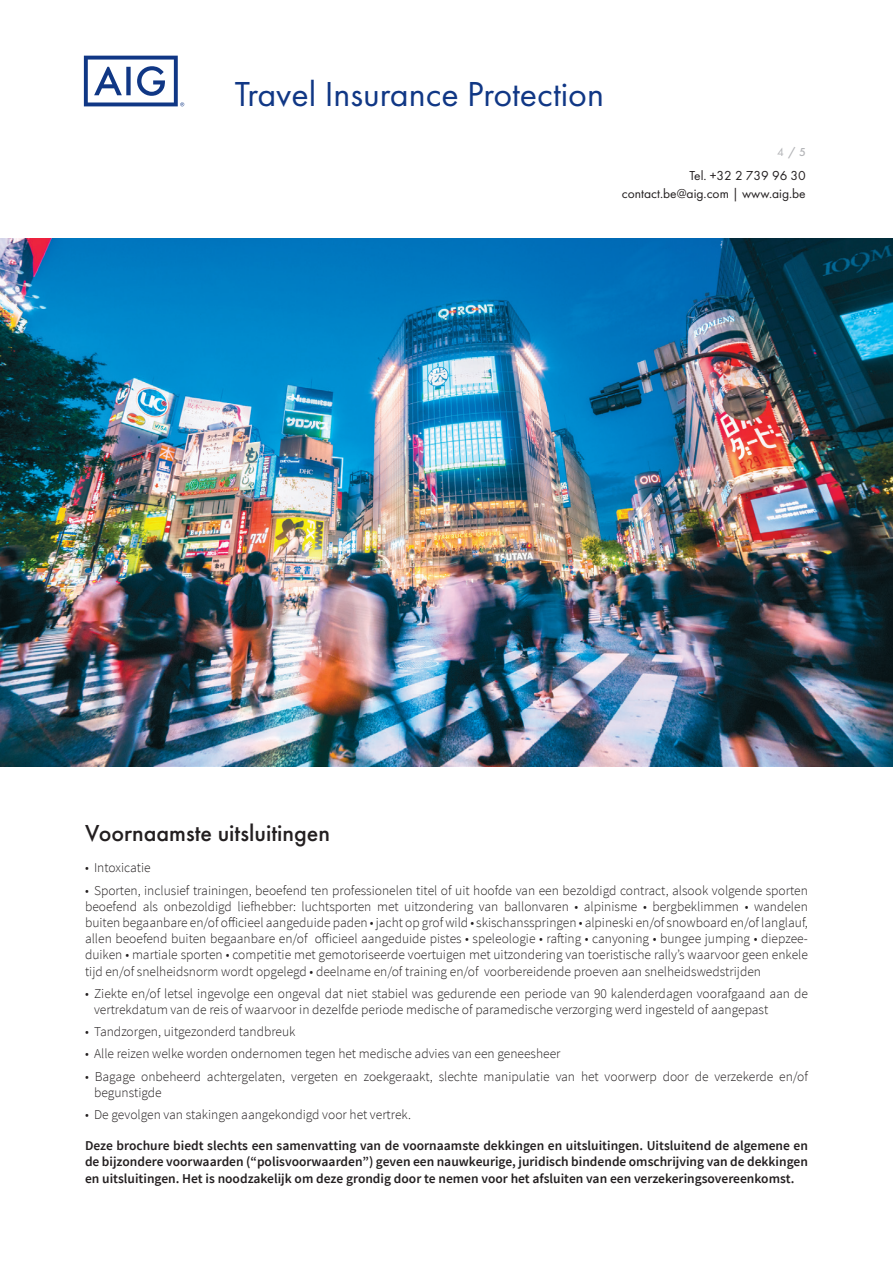
<style>
.page{position:relative;width:893px;height:1263px;background:#fff}
.page>*{position:absolute;margin:0;border:0;box-sizing:border-box;transform-origin:0 0}
.t1{font:36px "Futura PT";color:#103785}
.t2{font:500 24px "Futura PT";color:#231f20}
.t3{font:300 13.5px/16.2px "Source Sans Pro";color:#231f20}
.t4{font:600 13.5px/16.2px "Source Sans Pro";color:#231f20;text-align:justify}
.t5{font:13.5px/18px "Futura PT";color:#231f20;text-align:right}
.t6{font:500 12px "Futura PT";color:#b4b5b8}
.s1{font-weight:400}
</style>
<div class="page">
<svg style="left:84px;top:56px;width:100px;height:50px"></svg>
<img style="left:0;top:238px;width:893px;height:528px">
<h1 class="t1" style="left:235px;top:72px;width:371px">Travel Insurance Protection</h1>
<p class="t6" style="left:777px;top:145px;width:30px"><span class="s1">4</span> / 5</p>
<p class="t5" style="left:622px;top:167px;width:185px">Tel. +32 2 739 96 30 contact.be@aig.com | www.aig.be</p>
<p class="t2" style="left:85px;top:819px;width:246px">Voornaamste uitsluitingen</p>
<p class="t3" style="left:85px;top:860px;width:67px">• Intoxicatie</p>
<p class="t3" style="left:85px;top:882px;width:724px;text-align:justify">• Sporten, inclusief trainingen, beoefend ten professionelen titel of uit hoofde van een bezoldigd contract, alsook volgende sporten beoefend als onbezoldigd liefhebber: luchtsporten met uitzondering van ballonvaren • alpinisme • bergbeklimmen • wandelen buiten begaanbare en/of officieel aangeduide paden • jacht op grof wild • skischansspringen • alpineski en/of snowboard en/of langlauf, allen beoefend buiten begaanbare en/of officieel aangeduide pistes • speleologie • rafting • canyoning • bungee jumping • diepzee&shy;duiken • martiale sporten • competitie met gemotoriseerde voertuigen met uitzondering van toeristische rally’s waarvoor geen enkele tijd en/of snelheidsnorm wordt opgelegd • deelname en/of training en/of voorbereidende proeven aan snelheidswedstrijden</p>
<p class="t3" style="left:94px;top:985px;width:715px;text-indent:-9px">• Ziekte en/of letsel ingevolge een ongeval dat niet stabiel was gedurende een periode van 90 kalenderdagen voorafgaand aan de vertrekdatum van de reis of waarvoor in dezelfde periode medische of paramedische verzorging werd ingesteld of aangepast</p>
<p class="t3" style="left:85px;top:1024px;width:212px">• Tandzorgen, uitgezonderd tandbreuk</p>
<p class="t3" style="left:85px;top:1046px;width:477px">• Alle reizen welke worden ondernomen tegen het medische advies van een geneesheer</p>
<p class="t3" style="left:94px;top:1068px;width:715px;text-indent:-9px">• Bagage onbeheerd achtergelaten, vergeten en zoekgeraakt, slechte manipulatie van het voorwerp door de verzekerde en/of begunstigde</p>
<p class="t3" style="left:85px;top:1106px;width:327px">• De gevolgen van stakingen aangekondigd voor het vertrek.</p>
<p class="t4" style="left:85px;top:1138px;width:724px">Deze brochure biedt slechts een samenvatting van de voornaamste dekkingen en uitsluitingen. Uitsluitend de algemene en de bijzondere voorwaarden (“polisvoorwaarden”) geven een nauwkeurige, juridisch bindende omschrijving van de dekkingen en uitsluitingen. Het is noodzakelijk om deze grondig door te nemen voor het afsluiten van een verzekeringsovereenkomst.</p>
</div>
